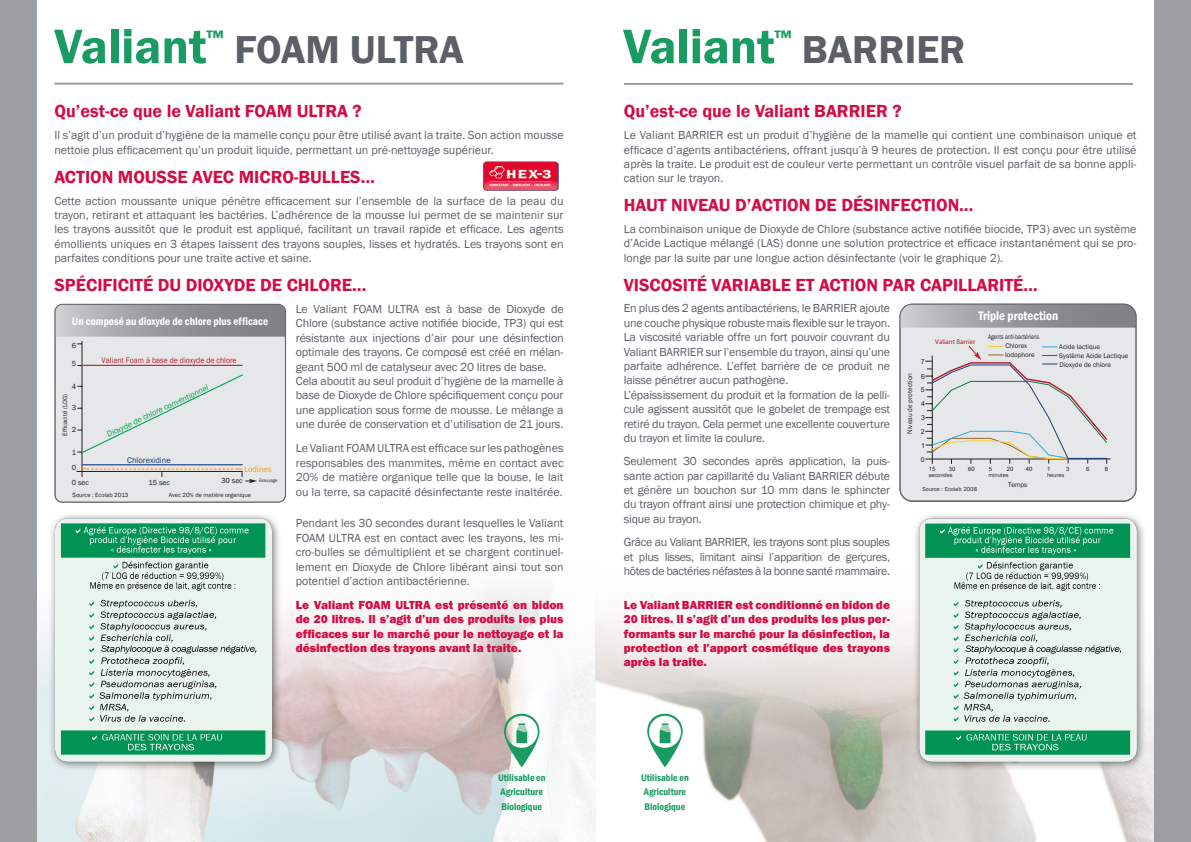
<style>
.page{position:relative;width:1191px;height:842px;background:#fff}
.page>*{position:absolute;margin:0;border:0;box-sizing:border-box;transform-origin:0 0}
.t1{font:600 50px "Franklin Gothic";color:#1a9b61}
.t2{font:600 40px "Franklin Gothic";color:#5b5f66}
.t3{font:600 20px "Franklin Gothic";color:#1a9b61}
.t4{font:600 18px "Franklin Gothic";color:#d20d44}
.t5{font:600 condensed 12.8px "Franklin Gothic";color:#fff}
.t6{font:12px/14.4px "Franklin Gothic";color:#5b5f66;text-align:justify}
.t7{font:800 12px/14.4px "Franklin Gothic";color:#d20d44;text-align:justify}
.t8{font:600 condensed 11.1px "Franklin Gothic";color:#fff}
.t9{font:600 condensed 10px/14.4px "Franklin Gothic";color:#1a9b61}
.t10{font:8.4px "Franklin Gothic";color:#ba1f33;scale:.92 1}
.t11{font:8.4px "Franklin Gothic";color:#113880}
.t12{font:8.4px "Franklin Gothic";color:#f89c27}
.t13{font:8.3px "Franklin Gothic";color:#00a54f}
.t14{font:7.5px "Franklin Gothic";color:#231f20}
.t15{font:6.9px/8.9px "Franklin Gothic";color:#231f20}
.t16{font:6.9px "Franklin Gothic";color:#231f20;scale:.79 1}
.t17{font:6.9px "Helvetica LT Std";color:#ba1f33}
.t18{font:6.9px "Arial";color:#231f20}
.t19{font:6.5px "Franklin Gothic";color:#231f20}
.t20{font:6.1px "Franklin Gothic";color:#231f20}
.t21{font:5.9px/5.9px "Franklin Gothic";color:#231f20}
.t22{font:5.9px "Arial";color:#231f20}
.t23{font:5px "Franklin Gothic";color:#231f20;scale:.93 1}
.s1{font-family:"Arial"}
</style>
<div class="page">
<img style="left:36px;top:548px;width:1119px;height:294px">
<div style="left:0;top:0;width:36px;height:842px;background:#9c9fa1"></div>
<div style="left:1155px;top:0;width:36px;height:842px;background:#9c9fa1"></div>
<hr style="left:54px;top:83px;width:509px;height:2px;background:#9c9fa1">
<hr style="left:624px;top:83px;width:509px;height:2px;background:#9c9fa1">
<svg style="left:54px;top:304px;width:232px;height:199px;background:#d4d5d6"></svg>
<img style="left:49px;top:514px;width:231px;height:258px">
<svg style="left:899px;top:304px;width:237px;height:198px;background:#d5d6d8"></svg>
<img style="left:913px;top:514px;width:233px;height:258px">
<img style="left:483px;top:161px;width:76px;height:30px">
<svg style="left:504px;top:714px;width:35px;height:53px"></svg>
<svg style="left:647px;top:714px;width:35px;height:53px"></svg>
<p class="t1" style="left:54px;top:16px;width:154px">Valiant</p>
<p class="t3" style="left:206px;top:25px;width:19px">™</p>
<p class="t2" style="left:234px;top:25px;width:231px">FOAM ULTRA</p>
<p class="t1" style="left:623px;top:16px;width:153px">Valiant</p>
<p class="t3" style="left:774px;top:25px;width:19px">™</p>
<p class="t2" style="left:802px;top:25px;width:165px">BARRIER</p>
<p class="t4" style="left:54px;top:100px;width:309px">Qu’est-ce que le Valiant FOAM ULTRA ?</p>
<p class="t6" style="left:54px;top:128px;width:510px">Il s’agit d’un produit d’hygiène de la mamelle conçu pour être utilisé avant la traite. Son action mousse nettoie plus efficacement qu’un produit liquide, permettant un pré-nettoyage supérieur.</p>
<p class="t4" style="left:54px;top:165px;width:322px">ACTION MOUSSE AVEC MICRO-BULLES…</p>
<p class="t4" style="left:624px;top:100px;width:279px">Qu’est-ce que le Valiant BARRIER ?</p>
<p class="t6" style="left:624px;top:128px;width:514px">Le Valiant BARRIER est un produit d’hygiène de la mamelle qui contient une combinaison unique et efficace d’agents antibactériens, offrant jusqu’à 9 heures de protection. Il est conçu pour être utilisé après la traite. Le produit est de couleur verte permettant un contrôle visuel parfait de sa bonne appli&shy;cation sur le trayon.</p>
<p class="t6" style="left:54px;top:194px;width:510px">Cette action moussante unique pénètre efficacement sur l’ensemble de la surface de la peau du trayon, retirant et attaquant les bactéries. L’adhérence de la mousse lui permet de se maintenir sur les trayons aussitôt que le produit est appliqué, facilitant un travail rapide et efficace. Les agents émollients uniques en 3 étapes laissent des trayons souples, lisses et hydratés. Les trayons sont en parfaites conditions pour une traite active et saine.</p>
<p class="t4" style="left:624px;top:194px;width:351px">HAUT NIVEAU D’ACTION DE DÉSINFECTION…</p>
<p class="t6" style="left:624px;top:222px;width:514px">La combinaison unique de Dioxyde de Chlore (substance active notifiée biocide, TP3) avec un système d’Acide Lactique mélangé (LAS) donne une solution protectrice et efficace instantanément qui se pro&shy;longe par la suite par une longue action désinfectante (voir le graphique 2).</p>
<p class="t4" style="left:54px;top:274px;width:313px">SPÉCIFICITÉ DU DIOXYDE DE CHLORE…</p>
<p class="t6" style="left:296px;top:302px;width:269px">Le Valiant FOAM ULTRA est à base de Dioxyde de Chlore (substance active notifiée biocide, TP3) qui est résistante aux injections d’air pour une désinfection optimale des trayons. Ce composé est créé en mélan&shy;geant 500 ml de catalyseur avec 20 litres de base.</p>
<p class="t6" style="left:296px;top:374px;width:269px">Cela aboutit au seul produit d’hygiène de la mamelle à base de Dioxyde de Chlore spécifiquement conçu pour une application sous forme de mousse. Le mélange a une durée de conservation et d’utilisation de 21 jours.</p>
<p class="t8" style="left:72px;top:313px;width:198px">Un composé au dioxyde de chlore plus efficace</p>
<p class="t14" style="left:72px;top:340px;width:6px">6</p>
<p class="t10" style="left:102px;top:355px;width:148px">Valiant Foam à base de dioxyde de chlore</p>
<p class="t13" style="left:105px;top:430px;width:113px;rotate:-25deg">Dioxyde de chlore conventionnel</p>
<p class="t14" style="left:72px;top:359px;width:6px">5</p>
<p class="t14" style="left:72px;top:382px;width:6px">4</p>
<p class="t19" style="left:61px;top:436px;width:43px;rotate:-90deg">Efficacité (LOG)</p>
<p class="t14" style="left:72px;top:403px;width:6px">3</p>
<p class="t14" style="left:72px;top:425px;width:6px">2</p>
<p class="t14" style="left:72px;top:447px;width:6px">1</p>
<p class="t14" style="left:72px;top:463px;width:6px">0</p>
<p class="t11" style="left:127px;top:455px;width:45px">Chlorexidine</p>
<p class="t14" style="left:72px;top:478px;width:19px">0 sec</p>
<p class="t14" style="left:148px;top:478px;width:23px">15 sec</p>
<p class="t12" style="left:244px;top:464px;width:29px">Lodines</p>
<p class="t14" style="left:221px;top:475px;width:23px">30 sec</p>
<p class="t23" style="left:259px;top:477px;width:21px">Essuyage</p>
<p class="t20" style="left:73px;top:491px;width:57px">Source : Ecolab 2013</p>
<p class="t20" style="left:169px;top:491px;width:84px">Avec 20% de matière organique</p>
<p class="t6" style="left:296px;top:441px;width:269px">Le Valiant FOAM ULTRA est efficace sur les pathogènes responsables des mammites, même en contact avec 20% de matière organique telle que la bouse, le lait ou la terre, sa capacité désinfectante reste inaltérée.</p>
<p class="t6" style="left:296px;top:516px;width:269px">Pendant les 30 secondes durant lesquelles le Valiant FOAM ULTRA est en contact avec les trayons, les mi&shy;cro-bulles se démultiplient et se chargent continuel&shy;lement en Dioxyde de Chlore libérant ainsi tout son potentiel d’action antibactérienne.</p>
<p class="t7" style="left:296px;top:597px;width:269px">Le Valiant FOAM ULTRA est présenté en bidon de 20 litres. Il s’agit d’un des produits les plus efficaces sur le marché pour le nettoyage et la désinfection des trayons avant la traite.</p>
<p class="t4" style="left:624px;top:274px;width:415px">VISCOSITÉ VARIABLE ET ACTION PAR CAPILLARITÉ…</p>
<p class="t6" style="left:624px;top:301px;width:268px">En plus des 2 agents antibactériens, le BARRIER ajoute une couche physique robuste mais flexible sur le trayon.<br>La viscosité variable offre un fort pouvoir couvrant du Valiant BARRIER sur l’ensemble du trayon, ainsi qu’une parfaite adhérence. L’effet barrière de ce produit ne laisse pénétrer aucun pathogène.</p>
<p class="t6" style="left:624px;top:388px;width:268px">L’épaississement du produit et la formation de la pelli&shy;cule agissent aussitôt que le gobelet de trempage est retiré du trayon. Cela permet une excellente couverture du trayon et limite la coulure.</p>
<p class="t5" style="left:978px;top:307px;width:81px">Triple protection</p>
<p class="t16" style="left:988px;top:332px;width:66px">Agents anti-bactériens</p>
<p class="t17" style="left:935px;top:338px;width:42px">Valiant Barrier</p>
<p class="t15" style="left:1005px;top:342px;width:31px">Chlorex<br>Iodophore</p>
<p class="t15" style="left:1059px;top:342px;width:71px">Acide lactique<br>Système Acide Lactique<br>Dioxyde de chlore</p>
<p class="t18" style="left:921px;top:357px;width:5px">7</p>
<p class="t15" style="left:905px;top:434px;width:62px;rotate:-90deg">Niveau de protection</p>
<p class="t18" style="left:921px;top:372px;width:5px">6</p>
<p class="t18" style="left:921px;top:385px;width:5px">5</p>
<p class="t18" style="left:921px;top:399px;width:5px">4</p>
<p class="t18" style="left:921px;top:413px;width:5px">3</p>
<p class="t18" style="left:921px;top:427px;width:5px">2</p>
<p class="t18" style="left:921px;top:440px;width:5px">1</p>
<p class="t6" style="left:624px;top:454px;width:268px">Seulement 30 secondes après application, la puis&shy;sante action par capillarité du Valiant BARRIER débute et génère un bouchon sur 10 mm dans le sphincter du trayon offrant ainsi une protection chimique et phy&shy;sique au trayon.</p>
<p class="t6" style="left:624px;top:535px;width:268px">Grâce au Valiant BARRIER, les trayons sont plus souples et plus lisses, limitant ainsi l’apparition de gerçures, hôtes de bactéries néfastes à la bonne santé mammaire.</p>
<p class="t7" style="left:624px;top:597px;width:268px">Le Valiant BARRIER est conditionné en bidon de 20 litres. Il s’agit d’un des produits les plus per&shy;formants sur le marché pour la désinfection, la protection et l’apport cosmétique des trayons après la traite.</p>
<p class="t18" style="left:921px;top:454px;width:5px">0</p>
<p class="t22" style="left:948px;top:465px;width:8px">30</p>
<p class="t22" style="left:968px;top:465px;width:8px">60</p>
<p class="t21" style="left:988px;top:466px;width:22px"><span class="s1">5 </span>minutes</p>
<p class="t22" style="left:1006px;top:465px;width:8px">20</p>
<p class="t22" style="left:1026px;top:465px;width:8px">40</p>
<p class="t21" style="left:1047px;top:466px;width:19px"><span class="s1">1 </span>heures</p>
<p class="t15" style="left:1008px;top:480px;width:20px">Temps</p>
<p class="t22" style="left:1066px;top:465px;width:5px">3</p>
<p class="t22" style="left:1086px;top:465px;width:5px">6</p>
<p class="t21" style="left:928px;top:466px;width:25px"><span class="s1">15 </span>secondes</p>
<p class="t21" style="left:922px;top:486px;width:56px">Source : Ecolab 2008</p>
<p class="t22" style="left:1105px;top:465px;width:5px">8</p>
<p class="t9" style="left:498px;top:770px;width:49px">Utilisable en<br>Agriculture<br>Biologique</p>
<p class="t9" style="left:641px;top:770px;width:49px">Utilisable en<br>Agriculture<br>Biologique</p>
</div>
